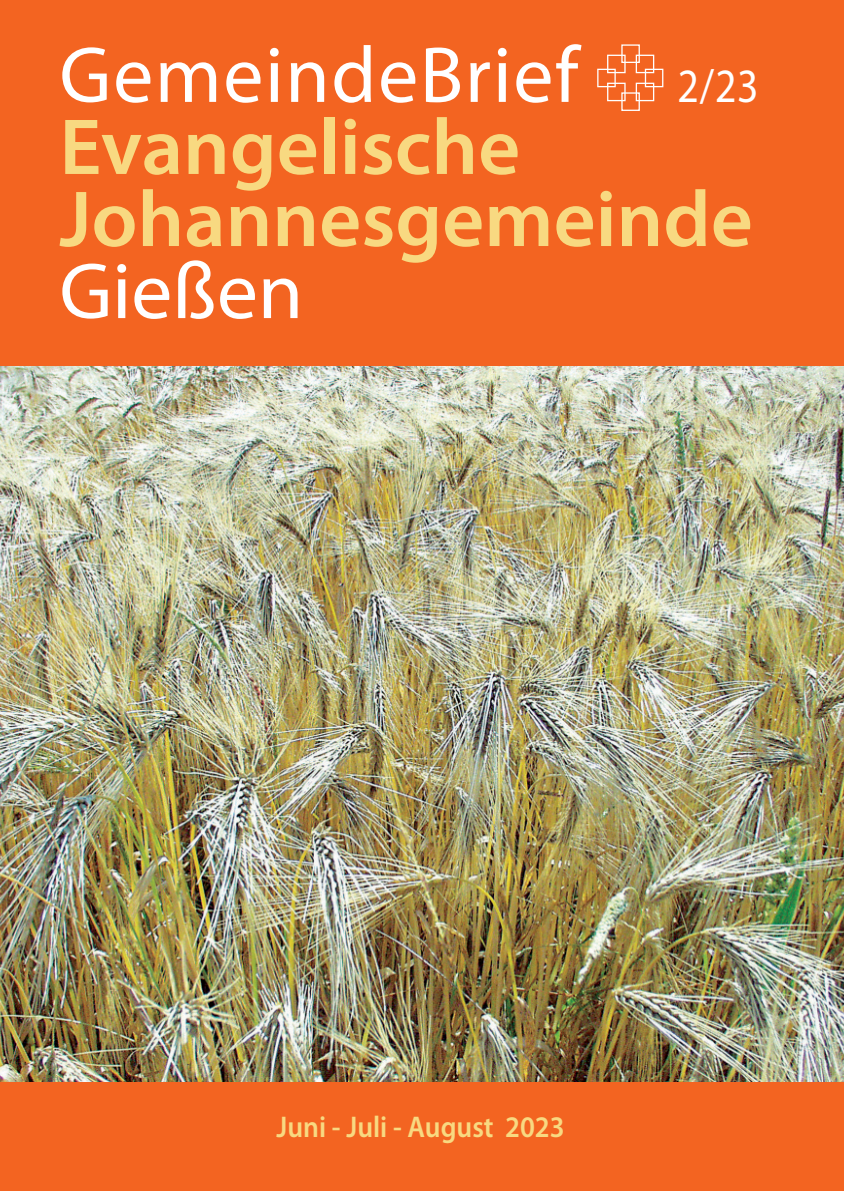
<style>
.page{position:relative;width:844px;height:1191px;background:#fff}
.page>*{position:absolute;margin:0;border:0;box-sizing:border-box;transform-origin:0 0}
.t1{font:600 80px/72px "Myriad Pro";color:#f8d981}
.t2{font:80px "Myriad Pro";color:#fff}
.t3{font:600 30px "Myriad Pro";color:#f8d981;scale:.92 1}
.s1{font-weight:400;color:#fff}
.s2{font-weight:400;font-size:48px;color:#fff}
</style>
<div class="page">
<div style="left:0;top:0;width:843px;height:1190px;background:#f36421"></div>
<div style="left:597px;top:69px;width:18px;height:18px;border:1px solid #fff"></div>
<div style="left:607px;top:83px;width:18px;height:18px;border:1px solid #fff"></div>
<div style="left:607px;top:55px;width:18px;height:18px;border:1px solid #fff"></div>
<div style="left:621px;top:44px;width:18px;height:19px;border:1px solid #fff"></div>
<div style="left:635px;top:55px;width:19px;height:18px;border:1px solid #fff"></div>
<div style="left:635px;top:83px;width:19px;height:18px;border:1px solid #fff"></div>
<div style="left:644px;top:69px;width:19px;height:18px;border:1px solid #fff"></div>
<div style="left:621px;top:92px;width:18px;height:19px;border:1px solid #fff"></div>
<img style="left:0;top:366px;width:843px;height:714px">
<svg style="left:838px;top:1189px;width:6px;height:2px"></svg>
<p class="t1" style="left:59px;top:41px;width:700px"><span class="s1">GemeindeBrief</span> <span class="s2">2/23<br></span>Evangelische<br>Johannesgemeinde</p>
<p class="t2" style="left:59px;top:260px;width:245px">Gießen</p>
<p class="t3" style="left:276px;top:1111px;width:314px">Juni - Juli - August 2023</p>
</div>
